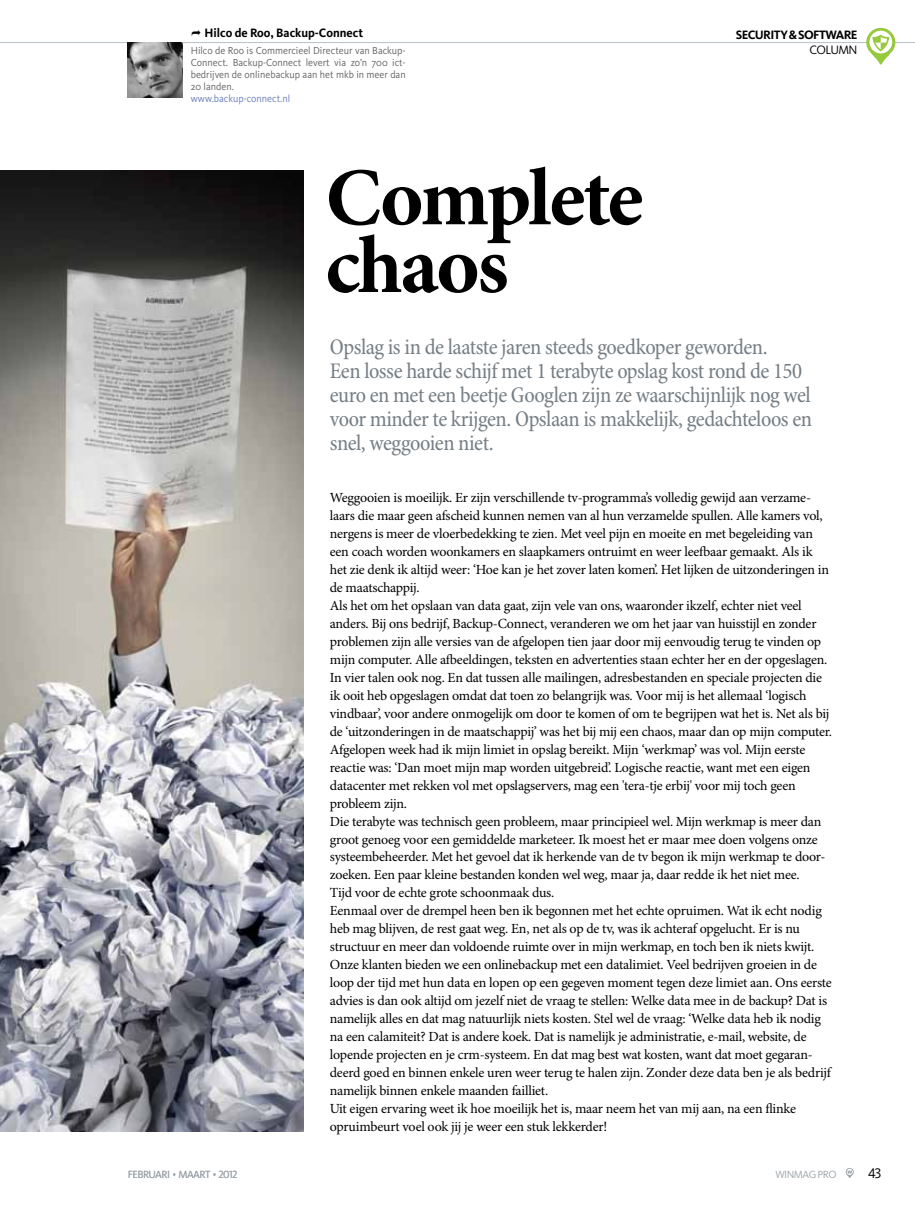
<style>
.page{position:relative;width:915px;height:1212px;background:#fff}
.page>*{position:absolute;margin:0;border:0;box-sizing:border-box;transform-origin:0 0}
.t1{font:700 82.05px/67.7px "Minion Pro";letter-spacing:-.03em;color:#000}
.t2{font:condensed 22.5px/24px "Minion Pro";letter-spacing:-.02em;color:#767e84}
.t3{font:14.4px "Kievit OT";color:#000}
.t4{font:13.95px/18px "Minion Pro";letter-spacing:-.015em;color:#000}
.t5{font:700 12.6px "Kievit OT";letter-spacing:-.01em;color:#000;scale:.96 1}
.t6{font:700 12.6px "Kievit OT";letter-spacing:-.05em;color:#000}
.t7{font:12.6px "Kievit OT";letter-spacing:-.055em;color:#000}
.t8{font:10.8px "Kievit OT";letter-spacing:-.05em;color:#9da5ab}
.t9{font:10.5px/12px "Kievit OT";color:#636466;text-align:justify;scale:.96 1}
.t10{font:10.5px "Kievit OT";color:#6a7fbc;scale:.96 1}
</style>
<div class="page">
<hr style="left:0;top:42px;width:914px;height:1px;background:#b7c3c9">
<img style="left:128px;top:43px;width:54px;height:54px">
<img style="left:0;top:170px;width:303px;height:961px">
<svg style="left:845px;top:1168px;width:8px;height:10px"></svg>
<svg style="left:866px;top:28px;width:29px;height:37px"></svg>
<p class="t5" style="left:204px;top:26px;width:166px">Hilco de Roo, Backup-Connect</p>
<p class="t9" style="left:191px;top:44px;width:225px">Hilco de Roo is Commercieel Directeur van Backup-Connect. Backup-Connect levert via zo’n 700 ict&shy;bedrijven de onlinebackup aan het mkb in meer dan 20 landen.</p>
<p class="t10" style="left:191px;top:92px;width:105px">www.backup-connect.nl</p>
<h1 class="t1" style="left:325px;top:168px;width:319px">Complete chaos</h1>
<p class="t6" style="left:735px;top:28px;width:123px">security &amp; software</p>
<p class="t7" style="left:809px;top:42px;width:49px">Column</p>
<p class="t2" style="left:330px;top:335px;width:483px">Opslag is in de laatste jaren steeds goedkoper geworden.<br>Een losse harde schijf met 1 terabyte opslag kost rond de 150 euro en met een beetje Googlen zijn ze waarschijnlijk nog wel voor minder te krijgen. Opslaan is makkelijk, gedachteloos en snel, weggooien niet.</p>
<p class="t8" style="left:128px;top:1168px;width:111px">februari maart 2012</p>
<p class="t4" style="left:330px;top:489px;width:503px">Weggooien is moeilijk. Er zijn verschillende tv-programma’s volledig gewijd aan verzame&shy;laars die maar geen afscheid kunnen nemen van al hun verzamelde spullen. Alle kamers vol, nergens is meer de vloerbedekking te zien. Met veel pijn en moeite en met begeleiding van een coach worden woonkamers en slaapkamers ontruimt en weer leefbaar gemaakt. Als ik het zie denk ik altijd weer: ‘Hoe kan je het zover laten komen’. Het lijken de uitzonderingen in de maatschappij.<br>Als het om het opslaan van data gaat, zijn vele van ons, waaronder ikzelf, echter niet veel anders. Bij ons bedrijf, Backup-Connect, veranderen we om het jaar van huisstijl en zonder problemen zijn alle versies van de afgelopen tien jaar door mij eenvoudig terug te vinden op mijn computer. Alle afbeeldingen, teksten en advertenties staan echter her en der opgeslagen.<br>In vier talen ook nog. En dat tussen alle mailingen, adresbestanden en speciale projecten die ik ooit heb opgeslagen omdat dat toen zo belangrijk was. Voor mij is het allemaal ‘logisch vindbaar’, voor andere onmogelijk om door te komen of om te begrijpen wat het is. Net als bij de ‘uitzonderingen in de maatschappij’ was het bij mij een chaos, maar dan op mijn computer.<br>Afgelopen week had ik mijn limiet in opslag bereikt. Mijn ‘werkmap’ was vol. Mijn eerste reactie was: ‘Dan moet mijn map worden uitgebreid’. Logische reactie, want met een eigen datacenter met rekken vol met opslagservers, mag een 'tera-tje erbij' voor mij toch geen probleem zijn.<br>Die terabyte was technisch geen probleem, maar principieel wel. Mijn werkmap is meer dan groot genoeg voor een gemiddelde marketeer. Ik moest het er maar mee doen volgens onze systeembeheerder. Met het gevoel dat ik herkende van de tv begon ik mijn werkmap te door&shy;zoeken. Een paar kleine bestanden konden wel weg, maar ja, daar redde ik het niet mee.<br>Tijd voor de echte grote schoonmaak dus.<br>Eenmaal over de drempel heen ben ik begonnen met het echte opruimen. Wat ik echt nodig heb mag blijven, de rest gaat weg. En, net als op de tv, was ik achteraf opgelucht. Er is nu structuur en meer dan voldoende ruimte over in mijn werkmap, en toch ben ik niets kwijt.<br>Onze klanten bieden we een onlinebackup met een datalimiet. Veel bedrijven groeien in de loop der tijd met hun data en lopen op een gegeven moment tegen deze limiet aan. Ons eerste advies is dan ook altijd om jezelf niet de vraag te stellen: Welke data mee in de backup? Dat is namelijk alles en dat mag natuurlijk niets kosten. Stel wel de vraag: ‘Welke data heb ik nodig na een calamiteit? Dat is andere koek. Dat is namelijk je administratie, e-mail, website, de lopende projecten en je crm-systeem. En dat mag best wat kosten, want dat moet gegaran&shy;deerd goed en binnen enkele uren weer terug te halen zijn. Zonder deze data ben je als bedrijf namelijk binnen enkele maanden failliet.<br>Uit eigen ervaring weet ik hoe moeilijk het is, maar neem het van mij aan, na een flinke opruimbeurt voel ook jij je weer een stuk lekkerder!</p>
<p class="t8" style="left:775px;top:1168px;width:63px">winmag pro</p>
<p class="t3" style="left:867px;top:1164px;width:15px">43</p>
</div>
